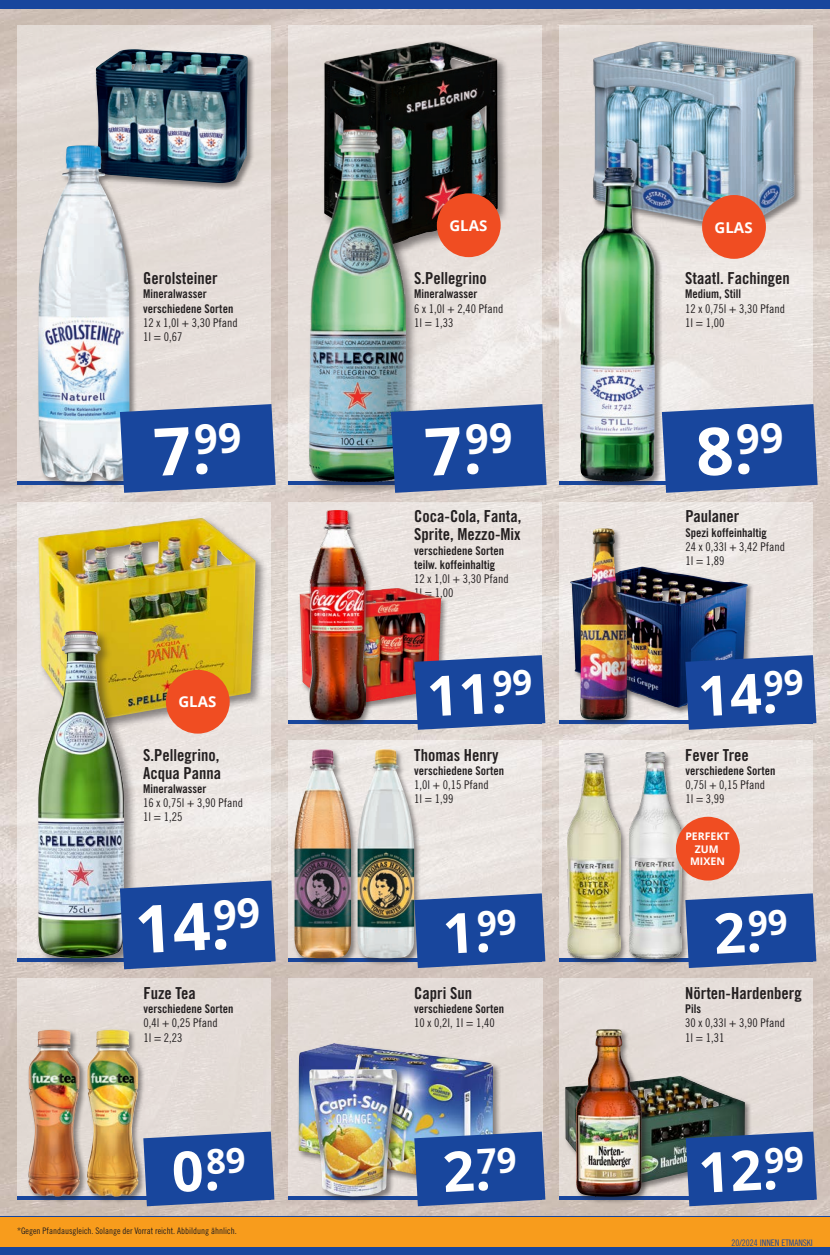
<style>
.page{position:relative;width:830px;height:1255px;background:#fff}
.page>*{position:absolute;margin:0;border:0;box-sizing:border-box;transform-origin:0 0}
.t1{font:700 66px "Open Sans";color:#fff}
.t2{font:700 55.5px "Open Sans";color:#fff}
.t3{font:16.5px/18px "Trade Gothic LT Std Bd Cn 20";color:#231f20}
.t4{font:700 15px "Open Sans";color:#fff}
.t5{font:12px/14.2px "Trade Gothic LT Std Cn 18";color:#231f20}
.t6{font:12px/14.2px "Trade Gothic LT Std Bd Cn 20";color:#231f20}
.t7{font:700 10.5px/12.6px "Open Sans";color:#fff;text-align:center}
.t8{font:9px "Trade Gothic LT Std Cn 18";color:#231f20}
.t9{font:9px "Trade Gothic LT Std Cn 18";color:#18469d}
</style>
<div class="page">
<img style="left:0;top:9px;width:829px;height:1207px">
<div style="left:0;top:1216px;width:829px;height:38px;background:#18469d"></div>
<div style="left:0;top:1216px;width:829px;height:30px;background:#f89c1c"></div>
<div style="left:0;top:0;width:829px;height:9px;background:#18469d"></div>
<div style="left:17px;top:978px;width:254px;height:221px;background:#e3dbd7"></div>
<hr style="left:17px;top:1196px;width:254px;height:3px;background:#18469d">
<svg style="left:143px;top:1131px;width:131px;height:75px;background:#2b53a1"></svg>
<div style="left:27px;top:1028px;width:60px;height:175px;background:#231f20;opacity:.5"></div>
<img style="left:28px;top:1029px;width:52px;height:167px">
<div style="left:86px;top:1028px;width:60px;height:175px;background:#231f20;opacity:.5"></div>
<img style="left:87px;top:1029px;width:51px;height:167px">
<div style="left:288px;top:978px;width:253px;height:221px;background:#e3dcd7"></div>
<hr style="left:288px;top:1196px;width:253px;height:3px;background:#18469d">
<div style="left:297px;top:1041px;width:204px;height:151px;background:#231f20;opacity:.5"></div>
<img style="left:298px;top:1043px;width:195px;height:141px">
<div style="left:308px;top:1053px;width:97px;height:150px;background:#231f20;opacity:.5"></div>
<img style="left:309px;top:1054px;width:88px;height:142px">
<svg style="left:414px;top:1131px;width:131px;height:75px;background:#2a53a1"></svg>
<div style="left:288px;top:740px;width:253px;height:221px;background:#ece6e3"></div>
<hr style="left:288px;top:958px;width:253px;height:3px;background:#18469d">
<div style="left:293px;top:747px;width:65px;height:218px;background:#231f20;opacity:.5"></div>
<img style="left:294px;top:748px;width:57px;height:210px">
<div style="left:356px;top:747px;width:65px;height:218px;background:#231f20;opacity:.5"></div>
<img style="left:357px;top:748px;width:57px;height:210px">
<div style="left:558px;top:502px;width:254px;height:221px;background:#ebe5e1"></div>
<div style="left:288px;top:502px;width:253px;height:221px;background:#ebe5e1"></div>
<hr style="left:558px;top:720px;width:254px;height:3px;background:#18469d">
<hr style="left:288px;top:720px;width:253px;height:3px;background:#18469d">
<div style="left:568px;top:565px;width:186px;height:150px;background:#231f20;opacity:.5"></div>
<img style="left:570px;top:566px;width:177px;height:141px">
<svg style="left:685px;top:655px;width:131px;height:74px;background:#244e9f"></svg>
<div style="left:578px;top:526px;width:56px;height:201px;background:#231f20;opacity:.5"></div>
<img style="left:580px;top:528px;width:47px;height:192px">
<div style="left:558px;top:740px;width:254px;height:221px;background:#eae3e0"></div>
<hr style="left:558px;top:958px;width:254px;height:3px;background:#18469d">
<svg style="left:685px;top:893px;width:131px;height:75px;background:#2b53a1"></svg>
<div style="left:628px;top:751px;width:60px;height:215px;background:#231f20;opacity:.5"></div>
<img style="left:629px;top:753px;width:52px;height:205px">
<div style="left:566px;top:751px;width:62px;height:215px;background:#231f20;opacity:.5"></div>
<img style="left:567px;top:753px;width:53px;height:205px">
<div style="left:675px;top:816px;width:64px;height:64px;background:#f04d22;border-radius:50%"></div>
<svg style="left:414px;top:893px;width:131px;height:75px;background:#2d55a1"></svg>
<div style="left:558px;top:26px;width:254px;height:459px;background:#e9e3e0"></div>
<hr style="left:558px;top:482px;width:254px;height:3px;background:#18469d">
<div style="left:591px;top:40px;width:211px;height:195px;background:#231f20;opacity:.5"></div>
<img style="left:592px;top:41px;width:203px;height:186px">
<div style="left:701px;top:195px;width:64px;height:64px;background:#f04d22;border-radius:50%"></div>
<svg style="left:661px;top:404px;width:156px;height:89px;background:#2e56a3"></svg>
<div style="left:579px;top:166px;width:83px;height:323px;background:#231f20;opacity:.5"></div>
<img style="left:597px;top:167px;width:22px;height:68px">
<div style="left:17px;top:26px;width:254px;height:459px;background:#e5dcd8"></div>
<div style="left:94px;top:48px;width:161px;height:142px;background:#231f20;opacity:.5"></div>
<img style="left:96px;top:49px;width:151px;height:134px">
<hr style="left:17px;top:482px;width:254px;height:3px;background:#18469d">
<div style="left:37px;top:144px;width:100px;height:345px;background:#231f20;opacity:.5"></div>
<img style="left:38px;top:145px;width:92px;height:337px">
<svg style="left:120px;top:404px;width:155px;height:89px;background:#2c55a2"></svg>
<div style="left:17px;top:502px;width:254px;height:459px;background:#ebe6e2"></div>
<hr style="left:17px;top:958px;width:254px;height:3px;background:#18469d">
<div style="left:36px;top:516px;width:231px;height:218px;background:#231f20;opacity:.5"></div>
<img style="left:38px;top:518px;width:217px;height:204px">
<div style="left:166px;top:669px;width:63px;height:64px;background:#f04d22;border-radius:50%"></div>
<div style="left:36px;top:627px;width:101px;height:343px;background:#231f20;opacity:.5"></div>
<img style="left:38px;top:630px;width:86px;height:328px">
<svg style="left:120px;top:880px;width:155px;height:89px;background:#2c54a1"></svg>
<div style="left:288px;top:26px;width:253px;height:459px;background:linear-gradient(to bottom,#e2d9d5,#eee9e6)"></div>
<hr style="left:288px;top:482px;width:253px;height:3px;background:#18469d">
<div style="left:322px;top:40px;width:187px;height:218px;background:#231f20;opacity:.5"></div>
<img style="left:324px;top:41px;width:173px;height:205px">
<div style="left:436px;top:193px;width:64px;height:64px;background:#f04d22;border-radius:50%"></div>
<div style="left:307px;top:127px;width:111px;height:367px;background:#231f20;opacity:.5"></div>
<img style="left:309px;top:129px;width:96px;height:353px">
<svg style="left:390px;top:404px;width:156px;height:89px;background:#2b54a0"></svg>
<div style="left:298px;top:586px;width:150px;height:128px;background:#231f20;opacity:.5"></div>
<img style="left:299px;top:588px;width:142px;height:119px">
<div style="left:308px;top:509px;width:64px;height:218px;background:#231f20;opacity:.5"></div>
<img style="left:309px;top:510px;width:56px;height:210px">
<div style="left:558px;top:978px;width:254px;height:221px;background:#e5dcd8"></div>
<hr style="left:558px;top:1196px;width:255px;height:3px;background:#18469d">
<div style="left:563px;top:1074px;width:189px;height:123px;background:#231f20;opacity:.5"></div>
<img style="left:565px;top:1075px;width:179px;height:115px">
<svg style="left:685px;top:1131px;width:131px;height:75px;background:#264f9b"></svg>
<div style="left:574px;top:1027px;width:74px;height:177px;background:#231f20;opacity:.5"></div>
<img style="left:587px;top:1028px;width:23px;height:59px">
<svg style="left:414px;top:655px;width:131px;height:74px;background:#2b519f"></svg>
<h3 class="t3" style="left:143px;top:269px;width:76px">Gerolsteiner</h3>
<p class="t6" style="left:143px;top:287px;width:91px">Mineralwasser verschiedene Sorten</p>
<p class="t5" style="left:143px;top:315px;width:96px">12 x 1,0l + 3,30 Pfand<br>1l = 0,67</p>
<h1 class="t1" style="left:151px;top:405px;width:90px;rotate:-3deg">7.<sup>99</sup></h1>
<p class="t4" style="left:178px;top:691px;width:39px">GLAS</p>
<h3 class="t3" style="left:143px;top:745px;width:79px">S.Pellegrino,<br>Acqua Panna</h3>
<p class="t6" style="left:143px;top:781px;width:65px">Mineralwasser</p>
<p class="t5" style="left:143px;top:795px;width:101px">16 x 0,75l + 3,90 Pfand<br>1l = 1,25</p>
<h1 class="t1" style="left:132px;top:882px;width:127px;rotate:-3deg">14.<sup>99</sup></h1>
<h3 class="t3" style="left:143px;top:983px;width:54px">Fuze Tea</h3>
<p class="t6" style="left:143px;top:1001px;width:91px">verschiedene Sorten</p>
<p class="t5" style="left:143px;top:1015px;width:76px">0,4l + 0,25 Pfand<br>1l = 2,23</p>
<h2 class="t2" style="left:170px;top:1132px;width:76px;rotate:-3deg">0.<sup>89</sup></h2>
<p class="t8" style="left:17px;top:1225px;width:221px">*Gegen Pfandausgleich. Solange der Vorrat reicht. Abbildung ähnlich.</p>
<p class="t4" style="left:449px;top:215px;width:39px">GLAS</p>
<h3 class="t3" style="left:414px;top:269px;width:74px">S.Pellegrino</h3>
<p class="t6" style="left:414px;top:287px;width:65px">Mineralwasser</p>
<p class="t5" style="left:414px;top:301px;width:91px">6 x 1,0l + 2,40 Pfand<br>1l = 1,33</p>
<h1 class="t1" style="left:422px;top:405px;width:90px;rotate:-3deg">7.<sup>99</sup></h1>
<h3 class="t3" style="left:414px;top:507px;width:109px">Coca-Cola, Fanta,<br>Sprite, Mezzo-Mix</h3>
<p class="t6" style="left:414px;top:543px;width:91px">verschiedene Sorten teilw. koffeinhaltig</p>
<p class="t5" style="left:414px;top:571px;width:96px">12 x 1,0l + 3,30 Pfand<br>1l = 1,00</p>
<h2 class="t2" style="left:425px;top:657px;width:107px;rotate:-3deg">11.<sup>99</sup></h2>
<h3 class="t3" style="left:414px;top:745px;width:86px">Thomas Henry</h3>
<p class="t6" style="left:414px;top:763px;width:91px">verschiedene Sorten</p>
<p class="t5" style="left:414px;top:777px;width:76px">1,0l + 0,15 Pfand<br>1l = 1,99</p>
<h2 class="t2" style="left:440px;top:894px;width:76px;rotate:-3deg">1.<sup>99</sup></h2>
<h3 class="t3" style="left:414px;top:983px;width:59px">Capri Sun</h3>
<p class="t6" style="left:414px;top:1001px;width:91px">verschiedene Sorten</p>
<p class="t5" style="left:414px;top:1015px;width:82px">10 x 0,2l, 1l = 1,40</p>
<h2 class="t2" style="left:440px;top:1132px;width:76px;rotate:-3deg">2.<sup>79</sup></h2>
<p class="t4" style="left:714px;top:217px;width:39px">GLAS</p>
<h3 class="t3" style="left:685px;top:269px;width:106px">Staatl. Fachingen</h3>
<p class="t6" style="left:685px;top:287px;width:57px">Medium, Still</p>
<p class="t5" style="left:685px;top:301px;width:101px">12 x 0,75l + 3,30 Pfand<br>1l = 1,00</p>
<h1 class="t1" style="left:693px;top:405px;width:90px;rotate:-3deg">8.<sup>99</sup></h1>
<h3 class="t3" style="left:685px;top:507px;width:56px">Paulaner</h3>
<p class="t6" style="left:685px;top:525px;width:83px">Spezi koffeinhaltig</p>
<p class="t5" style="left:685px;top:539px;width:101px">24 x 0,33l + 3,42 Pfand<br>1l = 1,89</p>
<h2 class="t2" style="left:695px;top:657px;width:107px;rotate:-3deg">14.<sup>99</sup></h2>
<h3 class="t3" style="left:685px;top:745px;width:65px">Fever Tree</h3>
<p class="t6" style="left:685px;top:763px;width:91px">verschiedene Sorten</p>
<p class="t5" style="left:685px;top:777px;width:81px">0,75l + 0,15 Pfand<br>1l = 3,99</p>
<p class="t7" style="left:685px;top:829px;width:46px">PERFEKT<br>ZUM<br>MIXEN</p>
<h2 class="t2" style="left:711px;top:894px;width:76px;rotate:-3deg">2.<sup>99</sup></h2>
<h3 class="t3" style="left:685px;top:983px;width:118px">Nörten-Hardenberg</h3>
<p class="t6" style="left:685px;top:1001px;width:17px">Pils</p>
<p class="t5" style="left:685px;top:1015px;width:101px">30 x 0,33l + 3,90 Pfand<br>1l = 1,31</p>
<h2 class="t2" style="left:696px;top:1133px;width:107px;rotate:-3deg">12.<sup>99</sup></h2>
<p class="t9" style="left:731px;top:1237px;width:83px">20/2024 INNEN ETMANSKI</p>
</div>
